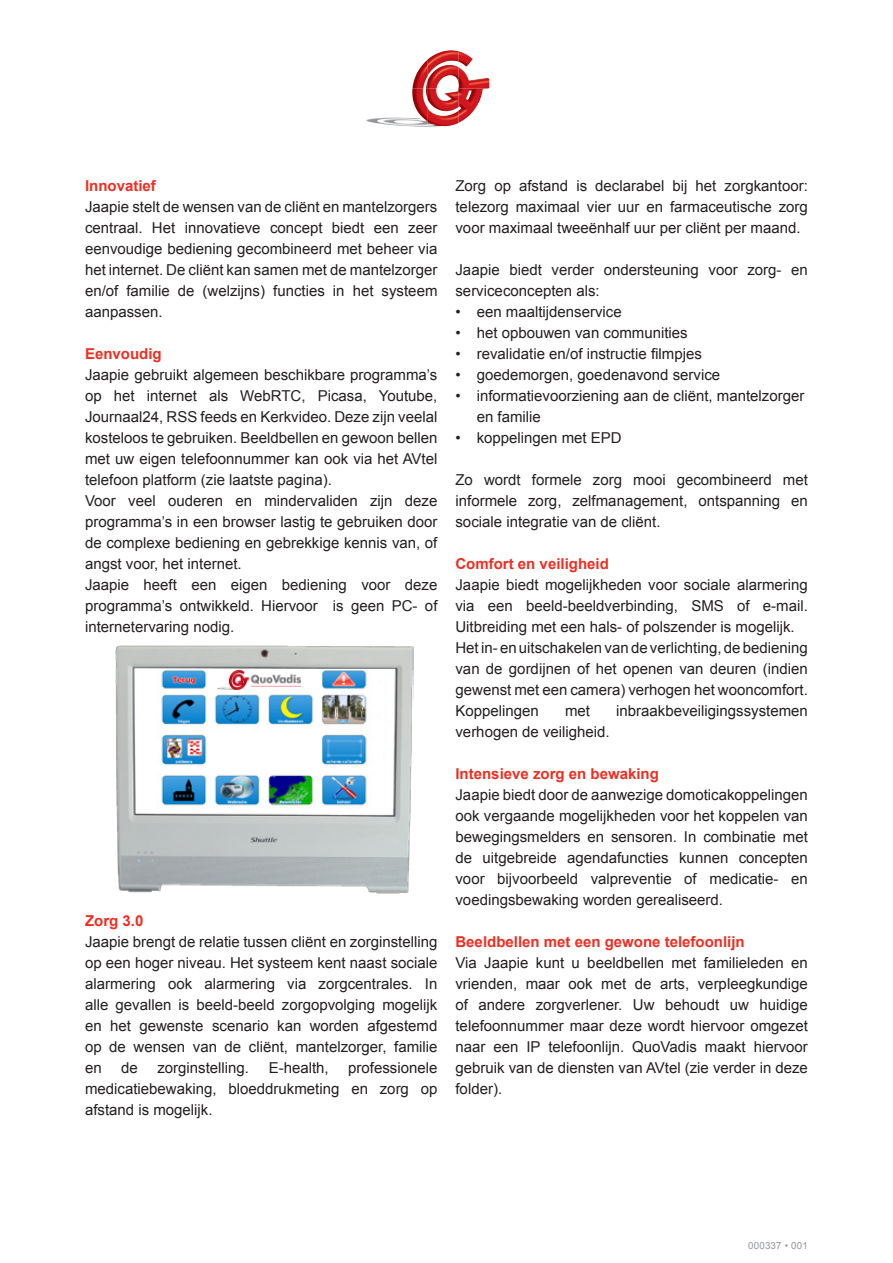
<style>
.page{position:relative;width:893px;height:1263px;background:#fff}
.page>*{position:absolute;margin:0;border:0;box-sizing:border-box;transform-origin:0 0}
.t1{font:15px/21px "Arial";color:#231f20;text-align:justify}
.t2{font:700 15px "Arial";color:#ee2e22}
.t3{font:9.75px "Arial";letter-spacing:.02em;color:#939598}
</style>
<div class="page">
<img style="left:115px;top:645px;width:298px;height:249px">
<img style="left:217px;top:670px;width:84px;height:20px">
<img style="left:413px;top:61px;width:13px;height:24px">
<img style="left:428px;top:51px;width:21px;height:25px">
<img style="left:366px;top:120px;width:31px;height:5px">
<img style="left:403px;top:88px;width:25px;height:33px">
<img style="left:437px;top:91px;width:21px;height:10px">
<img style="left:458px;top:88px;width:29px;height:35px">
<p class="t2" style="left:85px;top:176px;width:72px">Innovatief</p>
<p class="t1" style="left:85px;top:196px;width:354px">Jaapie stelt de wensen van de cliënt en mantelzorgers centraal. Het innovatieve concept biedt een zeer eenvoudige bediening gecombineerd met beheer via het internet. De cliënt kan samen met de mantelzorger en/of familie de (welzijns) functies in het systeem aanpassen.</p>
<p class="t2" style="left:85px;top:344px;width:78px">Eenvoudig</p>
<p class="t1" style="left:85px;top:364px;width:354px;text-align:left">Jaapie gebruikt algemeen beschikbare programma’s op het internet als WebRTC, Picasa, Youtube, Journaal24, RSS feeds en Kerkvideo. Deze zijn veelal kosteloos te gebruiken. Beeldbellen en gewoon bellen met uw eigen telefoonnummer kan ook via het AVtel telefoon platform (zie laatste pagina).<br>Voor veel ouderen en mindervaliden zijn deze programma’s in een browser lastig te gebruiken door de complexe bediening en gebrekkige kennis van, of angst voor, het internet.<br>Jaapie heeft een eigen bediening voor deze programma’s ontwikkeld. Hiervoor is geen PC- of internetervaring nodig.</p>
<p class="t2" style="left:85px;top:911px;width:60px">Zorg 3.0</p>
<p class="t1" style="left:85px;top:931px;width:354px">Jaapie brengt de relatie tussen cliënt en zorginstelling op een hoger niveau. Het systeem kent naast sociale alarmering ook alarmering via zorgcentrales. In alle gevallen is beeld-beeld zorgopvolging mogelijk en het gewenste scenario kan worden afgestemd op de wensen van de cliënt, mantelzorger, familie en</p>
<p class="t1" style="left:85px;top:1057px;width:354px;text-indent:263px">professionele medicatiebewaking, bloeddrukmeting en zorg op afstand is mogelijk.</p>
<p class="t1" style="left:121px;top:1057px;width:18px">de</p>
<p class="t1" style="left:157px;top:1057px;width:93px">zorginstelling.</p>
<p class="t1" style="left:269px;top:1057px;width:62px">E-health,</p>
<p class="t1" style="left:455px;top:175px;width:354px">Zorg op afstand is declarabel bij het zorgkantoor: telezorg maximaal vier uur en farmaceutische zorg voor maximaal tweeënhalf uur per cliënt per maand.</p>
<p class="t1" style="left:455px;top:259px;width:354px">Jaapie biedt verder ondersteuning voor zorg- en serviceconcepten als:</p>
<p class="t1" style="left:455px;top:301px;width:168px">• een maaltijdenservice</p>
<p class="t1" style="left:455px;top:322px;width:234px">• het opbouwen van communities</p>
<p class="t1" style="left:455px;top:343px;width:248px">• revalidatie en/of instructie filmpjes</p>
<p class="t1" style="left:455px;top:364px;width:266px">• goedemorgen, goedenavond service</p>
<p class="t1" style="left:477px;top:385px;width:329px;text-indent:-21px">• informatievoorziening aan de cliënt, mantelzorger en familie</p>
<p class="t1" style="left:455px;top:427px;width:168px">• koppelingen met EPD</p>
<p class="t1" style="left:455px;top:469px;width:354px">Zo wordt formele zorg mooi gecombineerd met informele zorg, zelfmanagement, ontspanning en sociale integratie van de cliënt.</p>
<p class="t2" style="left:455px;top:554px;width:155px">Comfort en veiligheid</p>
<p class="t1" style="left:455px;top:574px;width:354px;text-align:left">Jaapie biedt mogelijkheden voor sociale alarmering via een beeld-beeldverbinding, SMS of e-mail.<br>Uitbreiding met een hals- of polszender is mogelijk.<br>Het in- en uitschakelen van de verlichting, de bediening van de gordijnen of het openen van deuren (indien gewenst met een camera) verhogen het wooncomfort.<br>Koppelingen</p>
<p class="t1" style="left:565px;top:700px;width:27px">met</p>
<p class="t1" style="left:616px;top:700px;width:193px">inbraakbeveiligingssystemen</p>
<p class="t1" style="left:455px;top:721px;width:156px">verhogen de veiligheid.</p>
<p class="t2" style="left:455px;top:764px;width:205px">Intensieve zorg en bewaking</p>
<p class="t1" style="left:455px;top:784px;width:354px">Jaapie biedt door de aanwezige domoticakoppelingen ook vergaande mogelijkheden voor het koppelen van bewegingsmelders en sensoren. In combinatie met de uitgebreide agendafuncties kunnen concepten voor bijvoorbeeld valpreventie of medicatie- en voedingsbewaking worden gerealiseerd.</p>
<p class="t2" style="left:455px;top:932px;width:291px">Beeldbellen met een gewone telefoonlijn</p>
<p class="t1" style="left:455px;top:952px;width:354px">Via Jaapie kunt u beeldbellen met familieleden en vrienden, maar ook met de arts, verpleegkundige of andere zorgverlener. Uw behoudt uw huidige telefoonnummer maar deze wordt hiervoor omgezet naar een IP telefoonlijn. QuoVadis maakt hiervoor gebruik van de diensten van AVtel (zie verder in deze folder).</p>
<p class="t3" style="left:748px;top:1239px;width:61px">000337 • 001</p>
</div>
